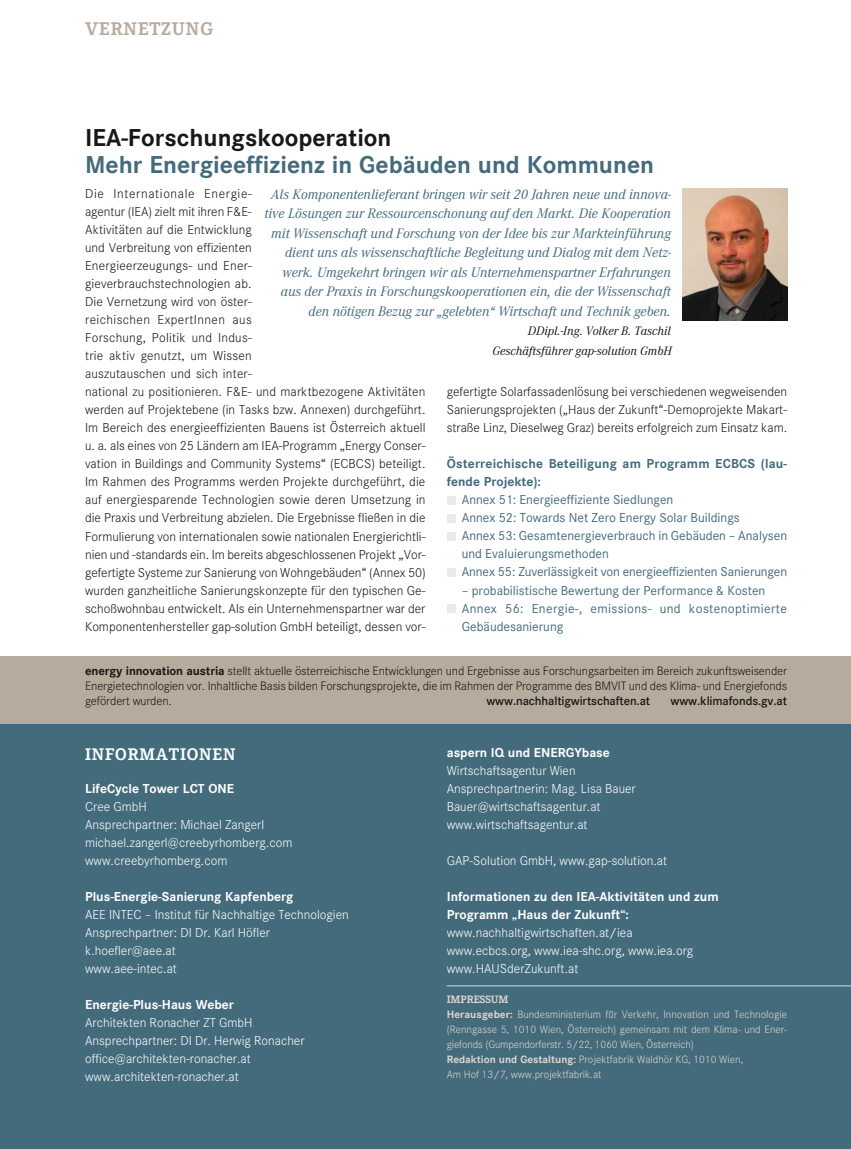
<style>
.page{position:relative;width:851px;height:1149px;background:#fff}
.page>*{position:absolute;margin:0;border:0;box-sizing:border-box;transform-origin:0 0}
.Headline_schwarz{font:700 24px "Corporate SBQ";color:#436b7c}
.Headline_schwarz-2{font:700 24px "Corporate SBQ";color:#181816}
.Kapitel{font:700 18px "Corporate EBQ";letter-spacing:.05em;color:#b7ab9d}
.Kapitel-2{font:700 16.5px "Corporate EBQ";letter-spacing:.05em;color:#fff}
.Zitat_Name{font:italic 13.5px/19.5px "Corporate ABQ";color:#436b7c;text-align:right}
.Fliesstext{font:300 12.75px/18px "Corporate SBQ";color:#181816}
.Fliesstext-2{font:300 12.75px "Corporate SBQ";color:#fff}
.Fliess_Aufzählung{font:12.75px/18px "Corporate SBQ";color:#436b7c}
.Fliesstext-3{font:700 12.75px "Corporate SBQ";color:#fff}
.Fliess_Aufzählung-2{font:12.75px/18px "Corporate SBQ";letter-spacing:.025em;color:#436b7c}
.Fliesstext-4{font:700 12.75px/18px "Corporate SBQ";letter-spacing:.015em;color:#436b7c}
.t1{font:300 12px/15px "Corporate SBQ";letter-spacing:-.01em;color:#181816;text-align:justify}
.Zitat_Name-2{font:italic 12px "Corporate ABQ";color:#181816}
.t2{font:500 12px "Corporate SBQ";letter-spacing:-.01em;color:#181816}
.t3{font:300 10.5px/15px "Corporate SBQ";color:#ded6ce;text-align:justify}
.t4{font:700 10.5px "Corporate EBQ";color:#ded6ce}
.s1{font-weight:700}
.s2{font-family:"Calibri";font-weight:700}
</style>
<div class="page">
<div style="left:0;top:723px;width:850px;height:425px;background:#436b7c"></div>
<div style="left:446px;top:495px;width:9px;height:9px;background:#eee9e6"></div>
<div style="left:446px;top:513px;width:9px;height:9px;background:#eee9e6"></div>
<div style="left:446px;top:531px;width:9px;height:9px;background:#eee9e6"></div>
<div style="left:446px;top:567px;width:9px;height:9px;background:#eee9e6"></div>
<div style="left:446px;top:603px;width:9px;height:9px;background:#eee9e6"></div>
<img style="left:682px;top:189px;width:105px;height:131px">
<div style="left:0;top:656px;width:850px;height:68px;background:#b7ab9d"></div>
<hr style="left:446px;top:985px;width:404px;height:1px;background:#ded6ce">
<p class="Kapitel" style="left:85px;top:18px;width:129px">VERNETZUNG</p>
<p class="Headline_schwarz-2" style="left:85px;top:123px;width:308px">IEA-Forschungskooperation</p>
<p class="Headline_schwarz" style="left:85px;top:150px;width:570px">Mehr Energieeffizienz in Gebäuden und Kommunen</p>
<p class="Fliesstext" style="left:85px;top:185px;width:342px">Die Internationale Energie-<br>agentur (IEA) zielt mit ihren F&amp;E-<br>Aktivitäten auf die Entwicklung<br>und Verbreitung von effizienten<br>Energieerzeugungs- und Ener-<br>gieverbrauchstechnologien ab.<br>Die Vernetzung wird von öster-<br>reichischen ExpertInnen aus<br>Forschung, Politik und Indus-<br>trie aktiv genutzt, um Wissen<br>auszutauschen und sich inter-<br>national zu positionieren. F&amp;E- und marktbezogene Aktivitäten werden auf Projektebene (in Tasks bzw. Annexen) durchgeführt.<br>Im Bereich des energieeffizienten Bauens ist Österreich aktuell u. a. als eines von 25 Ländern am IEA-Programm „Energy Conser&shy;vation in Buildings and Community Systems“ (ECBCS) beteiligt.<br>Im Rahmen des Programms werden Projekte durchgeführt, die auf energiesparende Technologien sowie deren Umsetzung in die Praxis und Verbreitung abzielen. Die Ergebnisse fließen in die Formulierung von internationalen sowie nationalen Energierichtli&shy;nien und -standards ein. Im bereits abgeschlossenen Projekt „Vor&shy;gefertigte Systeme zur Sanierung von Wohngebäuden“ (Annex 50) wurden ganzheitliche Sanierungskonzepte für den typischen Ge&shy;schoßwohnbau entwickelt. Als ein Unternehmenspartner war der Komponentenhersteller gap-solution GmbH beteiligt, dessen vor-</p>
<p class="Zitat_Name" style="left:264px;top:184px;width:408px">Als Komponentenlieferant bringen wir seit 20 Jahren neue und innova&shy;tive Lösungen zur Ressourcenschonung auf den Markt. Die Kooperation mit Wissenschaft und Forschung von der Idee bis zur Markteinführung dient uns als wissenschaftliche Begleitung und Dialog mit dem Netz&shy;werk. Umgekehrt bringen wir als Unternehmenspartner Erfahrungen aus der Praxis in Forschungskooperationen ein, die der Wissenschaft den nötigen Bezug zur „gelebten“ Wirtschaft und Technik geben.</p>
<p class="Zitat_Name-2" style="left:527px;top:323px;width:145px">DDipl.-Ing. Volker B. Taschil</p>
<p class="Zitat_Name-2" style="left:492px;top:343px;width:181px">Geschäftsführer gap-solution GmbH</p>
<p class="Fliesstext" style="left:446px;top:383px;width:342px;text-align:justify">gefertigte Solarfassadenlösung bei verschiedenen wegweisenden Sanierungsprojekten („Haus der Zukunft“-Demoprojekte Makart&shy;straße Linz, Dieselweg Graz) bereits erfolgreich zum Einsatz kam.</p>
<p class="Fliesstext-4" style="left:446px;top:455px;width:342px">Österreichische Beteiligung am Programm ECBCS (lau&shy;fende Projekte):</p>
<p class="Fliess_Aufzählung" style="left:461px;top:491px;width:213px">Annex 51: Energieeffiziente Siedlungen</p>
<p class="Fliess_Aufzählung" style="left:461px;top:509px;width:279px">Annex 52: Towards Net Zero Energy Solar Buildings</p>
<p class="Fliess_Aufzählung" style="left:461px;top:527px;width:327px">Annex 53: Gesamtenergieverbrauch in Gebäuden – Analysen und Evaluierungsmethoden</p>
<p class="Fliess_Aufzählung" style="left:461px;top:563px;width:327px">Annex 55: Zuverlässigkeit von energieeffizienten Sanierungen</p>
<p class="Fliess_Aufzählung" style="left:461px;top:581px;width:305px">– probabilistische Bewertung der Performance &amp; Kosten</p>
<p class="Fliess_Aufzählung-2" style="left:461px;top:599px;width:327px">Annex 56: Energie-, emissions- und kostenoptimierte<br>Gebäudesanierung</p>
<p class="t1" style="left:85px;top:663px;width:703px"><span class="s1">energy innovation austria</span> stellt aktuelle österreichische Entwicklungen und Ergebnisse aus Forschungsarbeiten im Bereich zukunftsweisender Energietechnologien vor. Inhaltliche Basis bilden Forschungsprojekte, die im Rahmen der Programme des BMVIT und des Klima- und Energiefonds gefördert wurden.</p>
<p class="t2" style="left:486px;top:693px;width:165px">www.nachhaltigwirtschaften.at</p>
<p class="t2" style="left:670px;top:693px;width:118px">www.klimafonds.gv.at</p>
<p class="Kapitel-2" style="left:85px;top:744px;width:152px">INFORMATIONEN</p>
<p class="Fliesstext-3" style="left:85px;top:780px;width:150px">LifeCycle Tower LCT ONE</p>
<p class="Fliesstext-2" style="left:85px;top:798px;width:63px">Cree GmbH</p>
<p class="Fliesstext-2" style="left:85px;top:816px;width:181px">Ansprechpartner: Michael Zangerl</p>
<p class="Fliesstext-2" style="left:85px;top:834px;width:209px">michael.zangerl@creebyrhomberg.com</p>
<p class="Fliesstext-2" style="left:85px;top:852px;width:144px">www.creebyrhomberg.com</p>
<p class="Fliesstext-3" style="left:85px;top:888px;width:210px">Plus-Energie-Sanierung Kapfenberg</p>
<p class="Fliesstext-2" style="left:85px;top:906px;width:265px">AEE INTEC – Institut für Nachhaltige Technologien</p>
<p class="Fliesstext-2" style="left:85px;top:924px;width:186px">Ansprechpartner: DI Dr. Karl Höfler</p>
<p class="Fliesstext-2" style="left:85px;top:942px;width:92px">k.hoefler@aee.at</p>
<p class="Fliesstext-2" style="left:85px;top:960px;width:93px">www.aee-intec.at</p>
<p class="Fliesstext-3" style="left:85px;top:996px;width:150px">Energie-Plus-Haus Weber</p>
<p class="Fliesstext-2" style="left:85px;top:1014px;width:169px">Architekten Ronacher ZT GmbH</p>
<p class="Fliesstext-2" style="left:85px;top:1032px;width:221px">Ansprechpartner: DI Dr. Herwig Ronacher</p>
<p class="Fliesstext-2" style="left:85px;top:1050px;width:167px">office@architekten-ronacher.at</p>
<p class="Fliesstext-2" style="left:85px;top:1068px;width:155px">www.architekten-ronacher.at</p>
<p class="Fliesstext-3" style="left:446px;top:744px;width:164px">aspern IQ und ENERGYbase</p>
<p class="Fliesstext-2" style="left:446px;top:762px;width:130px">Wirtschaftsagentur Wien</p>
<p class="Fliesstext-2" style="left:446px;top:780px;width:190px">Ansprechpartnerin: Mag. Lisa Bauer</p>
<p class="Fliesstext-2" style="left:446px;top:798px;width:155px">Bauer@wirtschaftsagentur.at</p>
<p class="Fliesstext-2" style="left:446px;top:816px;width:142px">www.wirtschaftsagentur.at</p>
<p class="Fliesstext-2" style="left:446px;top:852px;width:222px">GAP-Solution GmbH, www.gap-solution.at</p>
<p class="Fliesstext-3" style="left:446px;top:888px;width:273px">Informationen zu den IEA-Aktivitäten und zum</p>
<p class="Fliesstext-3" style="left:446px;top:906px;width:183px">Programm „Haus der Zukunft“:</p>
<p class="Fliesstext-2" style="left:446px;top:924px;width:187px">www.nachhaltigwirtschaften.at/iea</p>
<p class="Fliesstext-2" style="left:446px;top:942px;width:248px">www.ecbcs.org, www.iea-shc.org, www.iea.org</p>
<p class="Fliesstext-2" style="left:446px;top:960px;width:133px">www.HAUSderZukunft.at</p>
<p class="t4" style="left:446px;top:992px;width:63px">IMPRESSUM</p>
<p class="t3" style="left:446px;top:1006px;width:342px"><span class="s1">Herausgeber:</span> Bundesministerium fu<span class="s2">̈</span>r Verkehr, Innovation und Technologie (Renngasse 5, 1010 Wien, Österreich) gemeinsam mit dem Klima- und Ener&shy;giefonds (Gumpendorferstr. 5/22, 1060 Wien, Österreich)</p>
<p class="t3" style="left:446px;top:1051px;width:298px"><span class="s1">Redaktion und Gestaltung:</span> Projektfabrik Waldhör KG, 1010 Wien,</p>
<p class="t3" style="left:446px;top:1066px;width:156px">Am Hof 13/7, www.projektfabrik.at</p>
</div>
